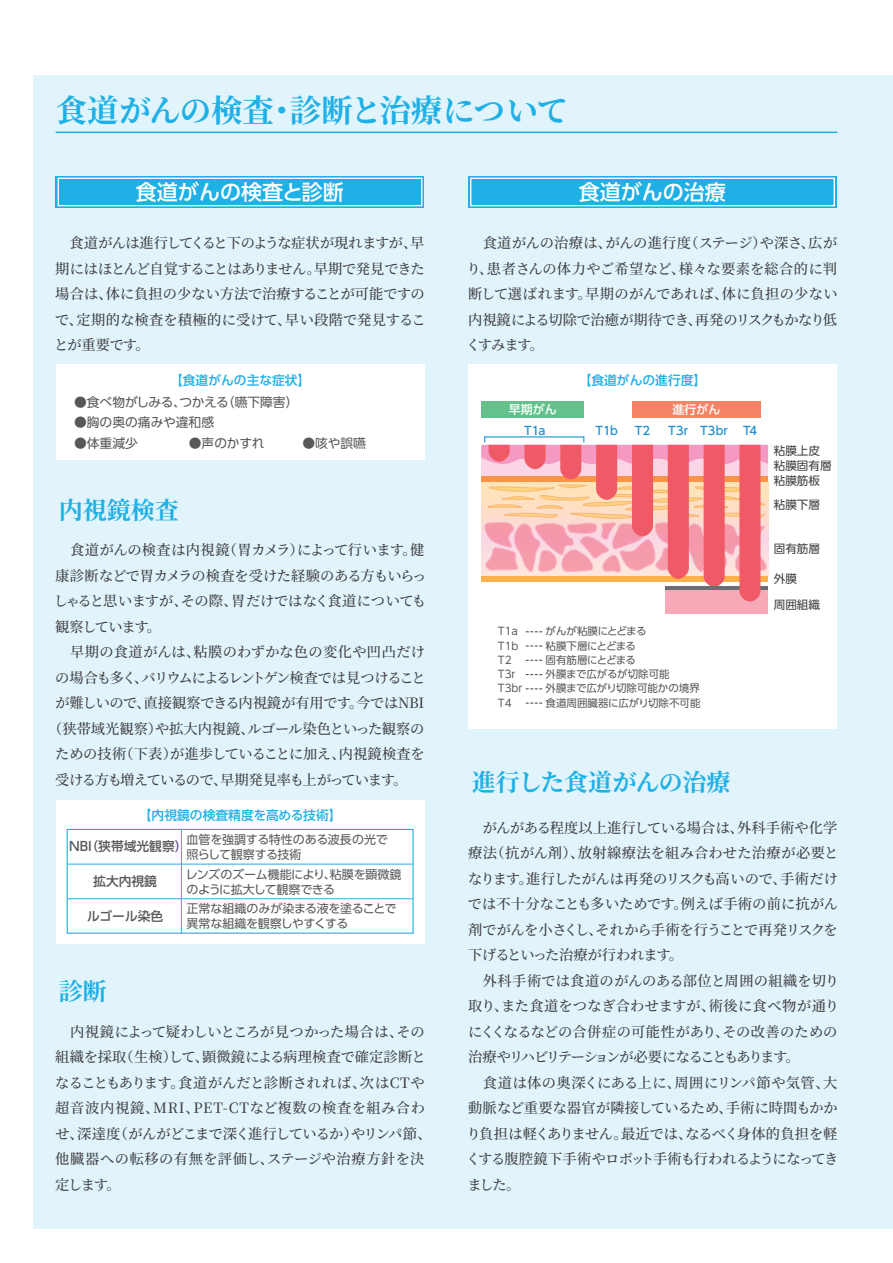
<style>
.page{position:relative;width:893px;height:1263px;background:#fff}
.page>*{position:absolute;margin:0;border:0;box-sizing:border-box;transform-origin:0 0}
.t1{font:700 31.5px "Source Han Serif";color:#1fb0e6}
.t2{font:700 24px "Source Han Serif";color:#1fb0e6}
.t3{font:500 21px "UD Shin Go Pro";color:#fff}
.t4{font:500 14.25px/25.5px "Source Han Serif";letter-spacing:-.01em;color:#3e3e3f;text-align:justify}
.t5{font:500 14.25px/25.5px "Source Han Serif";letter-spacing:.015em;color:#3e3e3f}
.t6{font:500 14.25px "Source Han Serif";letter-spacing:-.1em;color:#3e3e3f}
.t7{font:500 14.25px "Source Han Serif";letter-spacing:-.09em;color:#3e3e3f}
.t8{font:500 14.25px "Source Han Serif";letter-spacing:.02em;color:#3e3e3f}
.t9{font:12.75px "UD Shin Go Pro";color:#57585a}
.t10{font:500 12.75px "UD Shin Go Pro";color:#1fb0e6}
.t11{font:500 12.75px "UD Shin Go Pro";color:#57585a}
.t12{font:12px/15px "UD Shin Go Pro";letter-spacing:-.025em;color:#57585a}
.t13{font:500 12px "UD Shin Go Pro";color:#fff}
.t14{font:11.55px/15.1px "UD Shin Go Pro";color:#3e3e3f}
.t15{font:500 11.55px "UD Shin Go Pro";letter-spacing:.015em;color:#1d90d0}
.t16{font:10.5px/14.2px "UD Shin Go Pro";color:#57585a}
</style>
<div class="page">
<div style="left:34px;top:75px;width:859px;height:1154px;background:#e1f4fc"></div>
<hr style="left:892px;top:75px;width:1px;height:696px;background:#fde7dc">
<div style="left:468px;top:364px;width:369px;height:364px;background:#fff"></div>
<hr style="left:56px;top:132px;width:781px;height:1px;background:#1fb0e6">
<svg style="left:56px;top:176px;width:368px;height:32px;background:#48beea"></svg>
<svg style="left:58px;top:178px;width:364px;height:28px;background:#2fb5e7"></svg>
<div style="left:468px;top:176px;width:368px;height:32px;background:linear-gradient(to right,#67c9ee,#67c9ee)"></div>
<svg style="left:470px;top:178px;width:365px;height:28px;background:#30b6e7"></svg>
<div style="left:56px;top:800px;width:369px;height:144px;background:#fff"></div>
<div style="left:56px;top:364px;width:369px;height:95px;background:#fff"></div>
<div style="left:67px;top:829px;width:347px;height:105px;border:1px solid #1fb0e6"></div>
<hr style="left:67px;top:898px;width:346px;height:1px;background:#1fb0e6">
<hr style="left:67px;top:864px;width:346px;height:1px;background:#1fb0e6">
<hr style="left:181px;top:829px;width:1px;height:104px;background:#1fb0e6">
<div style="left:666px;top:589px;width:102px;height:25px;background:#f7a9b8"></div>
<svg style="left:481px;top:445px;width:287px;height:156px;background:#f5a5a2"></svg>
<div style="left:481px;top:402px;width:103px;height:16px;background:#65c18b"></div>
<div style="left:632px;top:402px;width:128px;height:16px;background:#f48465"></div>
<svg style="left:526px;top:631px;width:17px;height:1px"></svg>
<svg style="left:526px;top:645px;width:17px;height:2px"></svg>
<svg style="left:526px;top:660px;width:17px;height:1px"></svg>
<svg style="left:526px;top:674px;width:17px;height:1px"></svg>
<svg style="left:526px;top:688px;width:17px;height:1px"></svg>
<svg style="left:526px;top:702px;width:17px;height:2px"></svg>
<h1 class="t1" style="left:56px;top:93px;width:514px">食道がんの検査・診断と治療について</h1>
<h3 class="t3" style="left:136px;top:175px;width:209px">食道がんの検査と診断</h3>
<h3 class="t3" style="left:579px;top:175px;width:149px">食道がんの治療</h3>
<p class="t4" style="left:466px;top:231px;width:373px">　食道がんの治療は、がんの進行度（ステージ）や深さ、広がり、患者さんの体力やご希望など、様々な要素を総合的に判断して選ばれます。早期のがんであれば、体に負担の少ない内視鏡による切除で治癒が期待でき、再発のリスクもかなり低くすみます。</p>
<p class="t4" style="left:54px;top:231px;width:373px">　食道がんは進行してくると下のような症状が現れますが、早期にはほとんど自覚することはありません。早期で発見できた場合は、体に負担の少ない方法で治療することが可能ですので、定期的な検査を積極的に受けて、早い段階で発見することが重要です。</p>
<p class="t10" style="left:170px;top:369px;width:142px">【食道がんの主な症状】</p>
<p class="t9" style="left:74px;top:392px;width:226px">●食べ物がしみる、つかえる（嚥下障害）</p>
<p class="t9" style="left:74px;top:412px;width:141px">●胸の奥の痛みや違和感</p>
<p class="t9" style="left:74px;top:432px;width:293px">●体重減少　　　　●声のかすれ　　　●咳や誤嚥</p>
<h2 class="t2" style="left:59px;top:496px;width:121px">内視鏡検査</h2>
<p class="t4" style="left:54px;top:538px;width:374px;text-align:left">　食道がんの検査は内視鏡（胃カメラ）によって行います。健康診断などで胃カメラの検査を受けた経験のある方もいらっしゃると思いますが、その際、胃だけではなく食道についても観察しています。</p>
<p class="t8" style="left:70px;top:644px;width:357px">早期の食道がんは、粘膜のわずかな色の変化や凹凸だけ</p>
<p class="t6" style="left:55px;top:670px;width:372px">の場合も多く、バリウムによるレントゲン検査では見つけること</p>
<p class="t4" style="left:56px;top:691px;width:370px">が難しいので、直接観察できる内視鏡が有用です。今ではNBI</p>
<p class="t4" style="left:48px;top:716px;width:378px">（狭帯域光観察）や拡大内視鏡、ルゴール染色といった観察の</p>
<p class="t4" style="left:55px;top:742px;width:371px">ための技術（下表）が進歩していることに加え、内視鏡検査を</p>
<p class="t7" style="left:55px;top:772px;width:354px">受ける方も増えているので、早期発見率も上がっています。</p>
<p class="t10" style="left:139px;top:805px;width:204px">【内視鏡の検査精度を高める技術】</p>
<p class="t11" style="left:69px;top:836px;width:120px">NBI（狭帯域光観察）</p>
<p class="t11" style="left:93px;top:871px;width:65px">拡大内視鏡</p>
<p class="t11" style="left:87px;top:906px;width:78px">ルゴール染色</p>
<p class="t12" style="left:187px;top:832px;width:203px">血管を強調する特性のある波長の光で照らして観察する技術</p>
<p class="t12" style="left:186px;top:866px;width:217px">レンズのズーム機能により、粘膜を顕微鏡のように拡大して観察できる</p>
<p class="t12" style="left:187px;top:900px;width:211px">正常な組織のみが染まる液を塗ることで異常な組織を観察しやすくする</p>
<h2 class="t2" style="left:59px;top:977px;width:49px">診断</h2>
<p class="t5" style="left:55px;top:1019px;width:378px">　内視鏡によって疑わしいところが見つかった場合は、その組織を採取（生検）して、顕微鏡による病理検査で確定診断となることもあります。食道がんだと診断されれば、次はCTや超音波内視鏡、MRI、PET-CTなど複数の検査を組み合わせ、深達度（がんがどこまで深く進行しているか）やリンパ節、他臓器への転移の有無を評価し、ステージや治療方針を決定します。</p>
<p class="t10" style="left:579px;top:369px;width:129px">【食道がんの進行度】</p>
<p class="t13" style="left:509px;top:400px;width:49px">早期がん</p>
<p class="t13" style="left:672px;top:400px;width:49px">進行がん</p>
<p class="t15" style="left:524px;top:421px;width:23px">T1a</p>
<p class="t15" style="left:596px;top:421px;width:24px">T1b</p>
<p class="t15" style="left:635px;top:421px;width:17px">T2</p>
<p class="t15" style="left:668px;top:421px;width:62px">T3r T3br</p>
<p class="t15" style="left:743px;top:421px;width:16px">T4</p>
<p class="t16" style="left:498px;top:624px;width:26px">T1a<br>T1b<br>T2<br>T3r<br>T3br<br>T4</p>
<p class="t16" style="left:545px;top:624px;width:157px">がんが粘膜にとどまる<br>粘膜下層にとどまる<br>固有筋層にとどまる<br>外膜まで広がるが切除可能<br>外膜まで広がり切除可能かの境界食道周囲臓器に広がり切除不可能</p>
<p class="t14" style="left:774px;top:443px;width:59px">粘膜上皮粘膜固有層</p>
<p class="t14" style="left:774px;top:467px;width:48px;line-height:24.8px">粘膜筋板粘膜下層</p>
<p class="t14" style="left:774px;top:540px;width:48px">固有筋層</p>
<p class="t14" style="left:774px;top:571px;width:25px">外膜</p>
<p class="t14" style="left:774px;top:597px;width:48px">周囲組織</p>
<h2 class="t2" style="left:472px;top:769px;width:260px">進行した食道がんの治療</h2>
<p class="t4" style="left:466px;top:815px;width:374px;text-align:left">　がんがある程度以上進行している場合は、外科手術や化学療法（抗がん剤）、放射線療法を組み合わせた治療が必要となります。進行したがんは再発のリスクも高いので、手術だけでは不十分なことも多いためです。例えば手術の前に抗がん剤でがんを小さくし、それから手術を行うことで再発リスクを下げるといった治療が行われます。<br>　外科手術では食道のがんのある部位と周囲の組織を切り取り、また食道をつなぎ合わせますが、術後に食べ物が通りにくくなるなどの合併症の可能性があり、その改善のための治療やリハビリテーションが必要になることもあります。<br>　食道は体の奥深くにある上に、周囲にリンパ節や気管、大動脈など重要な器官が隣接しているため、手術に時間もかかり負担は軽くありません。最近では、なるべく身体的負担を軽くする腹腔鏡下手術やロボット手術も行われるようになってきました。</p>
</div>
